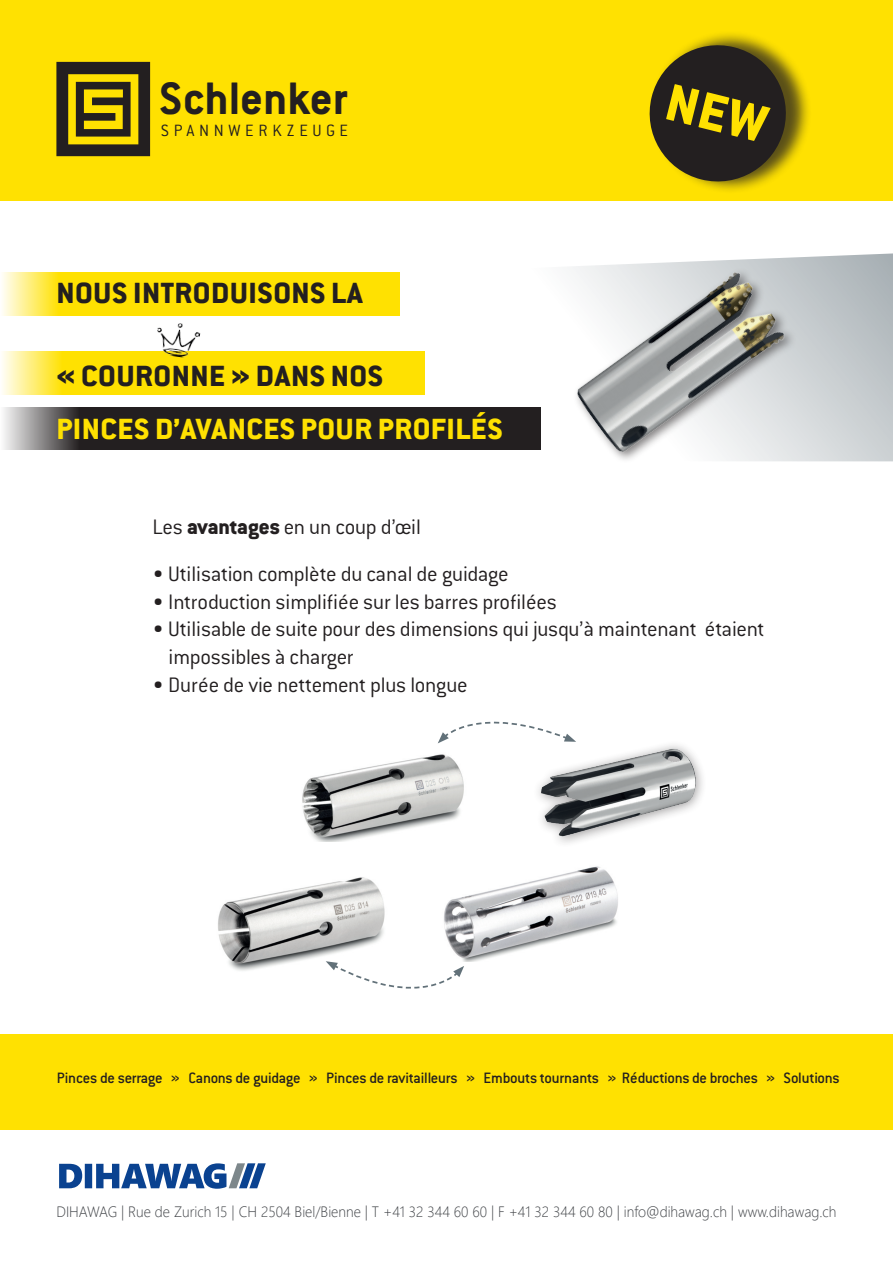
<style>
.page{position:relative;width:893px;height:1263px;background:#fff}
.page>*{position:absolute;margin:0;border:0;box-sizing:border-box;transform-origin:0 0}
.t1{font:700 49.95px "Conduit ITC";color:#231f20}
.t2{font:700 32.1px "Conduit ITC Extra";letter-spacing:.015em;color:#231f20}
.t3{font:700 32.1px "Conduit ITC Extra";letter-spacing:.015em;color:#ffe101}
.t4{font:23.1px/27.8px "Conduit ITC Light";letter-spacing:-.015em;color:#231f20}
.t5{font:18px "Conduit ITC Light";letter-spacing:.26em;color:#231f20}
.t6{font:16.5px "Conduit ITC Medium";letter-spacing:-.02em;color:#231f20}
.t7{font:300 15px "Segoe UI";color:#3e4145;scale:.95 1}
.s1{font-family:"Conduit ITC Extra";font-weight:700}
</style>
<div class="page">
<svg style="left:59px;top:1163px;width:207px;height:26px"></svg>
<div style="left:0;top:1034px;width:893px;height:95px;background:#ffe101"></div>
<div style="left:0;top:0;width:893px;height:201px;background:#ffe101"></div>
<svg style="left:56px;top:62px;width:94px;height:94px"></svg>
<div style="left:649px;top:30px;width:164px;height:164px;background:#231f20;opacity:.75"></div>
<svg style="left:3px;top:253px;width:890px;height:208px"></svg>
<img style="left:537px;top:253px;width:294px;height:209px">
<img style="left:302px;top:743px;width:162px;height:99px">
<img style="left:444px;top:866px;width:174px;height:95px">
<img style="left:218px;top:877px;width:167px;height:94px">
<svg style="left:326px;top:961px;width:138px;height:28px"></svg>
<svg style="left:438px;top:721px;width:104px;height:22px"></svg>
<img style="left:511px;top:729px;width:192px;height:113px">
<div style="left:0;top:351px;width:424px;height:44px;background:#ffe101"></div>
<div style="left:0;top:272px;width:400px;height:43px;background:#ffe101"></div>
<div style="left:0;top:407px;width:540px;height:43px;background:#231f20"></div>
<img style="left:154px;top:320px;width:47px;height:38px">
<svg style="left:649px;top:38px;width:144px;height:151px"></svg>
<h1 class="t1" style="left:159px;top:68px;width:191px">Schlenker</h1>
<p class="t5" style="left:161px;top:120px;width:189px">SPANNWERKZEUGE</p>
<h2 class="t2" style="left:56px;top:274px;width:308px">NOUS INTRODUISONS LA</h2>
<h2 class="t2" style="left:56px;top:357px;width:328px">« COURONNE » DANS NOS</h2>
<h2 class="t3" style="left:56px;top:409px;width:448px">PINCES D’AVANCES POUR PROFILÉS</h2>
<p class="t4" style="left:153px;top:512px;width:270px">Les <span class="s1">avantages</span> en un coup d’œil</p>
<p class="t4" style="left:153px;top:559px;width:358px">• Utilisation complète du canal de guidage</p>
<p class="t4" style="left:153px;top:587px;width:406px">• Introduction simplifiée sur les barres profilées</p>
<p class="t4" style="left:169px;top:614px;width:598px;text-indent:-16px">• Utilisable de suite pour des dimensions qui jusqu’à maintenant étaient impossibles à charger</p>
<p class="t4" style="left:153px;top:670px;width:317px">• Durée de vie nettement plus longue</p>
<p class="t6" style="left:57px;top:1067px;width:784px">Pinces de serrage » Canons de guidage » Pinces de ravitailleurs » Embouts tournants » Réductions de broches » Solutions</p>
<p class="t7" style="left:56px;top:1199px;width:823px">DIHAWAG | Rue de Zurich 15 | CH 2504 Biel/Bienne | T +41 32 344 60 60 | F +41 32 344 60 80 | info@dihawag.ch | www.dihawag.ch</p>
</div>
